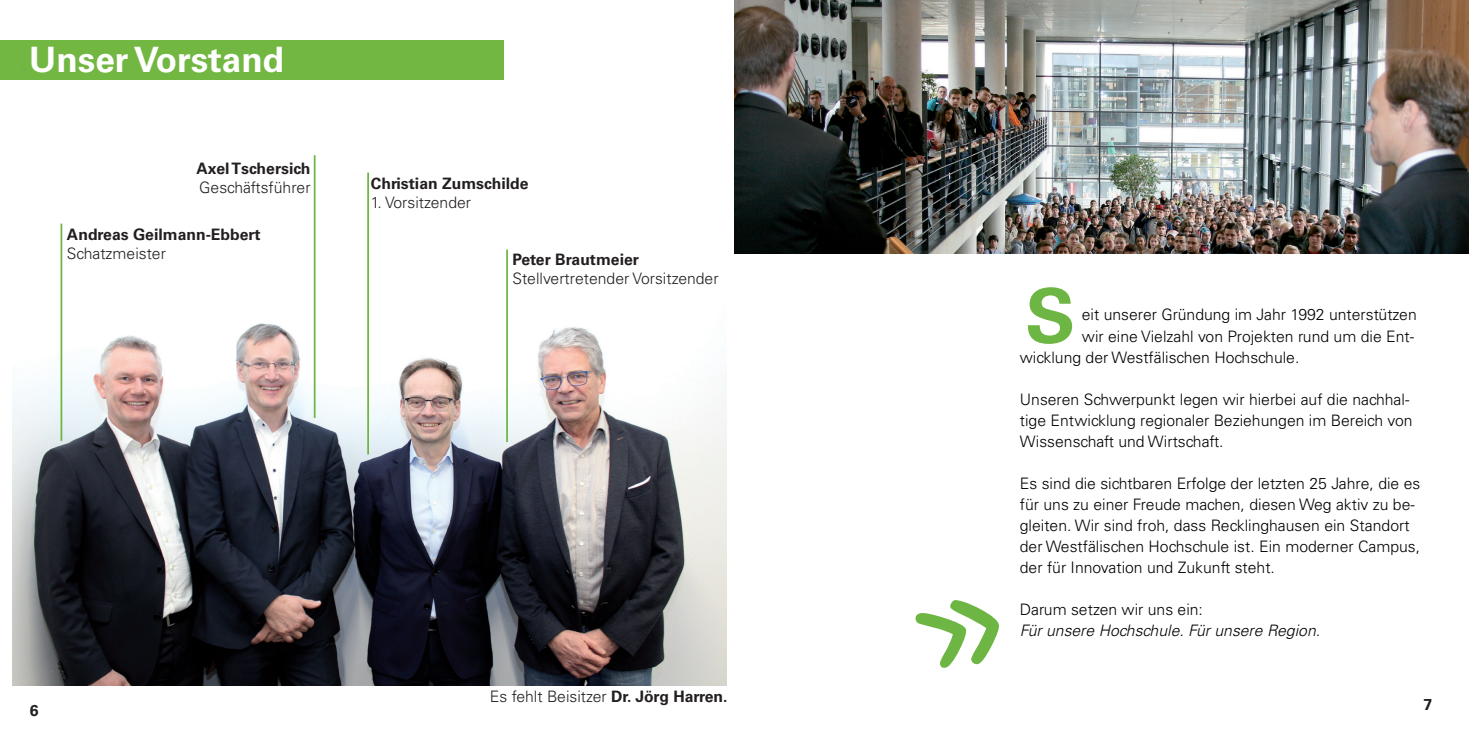
<style>
.page{position:relative;width:1469px;height:735px;background:#fff}
.page>*{position:absolute;margin:0;border:0;box-sizing:border-box;transform-origin:0 0}
.t1{font:700 75.25px "Univers LT Std";color:#6eb644}
.t2{font:700 35px "Univers LT Std";color:#fff}
.t3{font:300 15.75px/21px "Univers LT Std";color:#000}
.t4{font:300 15.75px "Univers LT Std";color:#231f20}
.t5{font:700 15.75px "Univers LT Std";color:#231f20}
.t6{font:italic 300 15.75px "Univers LT Std";color:#000}
.s1{color:#6eb644}
.s2{font-weight:700}
</style>
<div class="page">
<img style="left:734px;top:0;width:734px;height:253px">
<div style="left:0;top:40px;width:504px;height:39px;background:#73b743"></div>
<img style="left:12px;top:303px;width:714px;height:382px">
<hr style="left:61px;top:223px;width:1px;height:217px;background:#6eb644">
<hr style="left:314px;top:155px;width:1px;height:263px;background:#6eb644">
<hr style="left:367px;top:172px;width:2px;height:282px;background:#6eb644">
<hr style="left:506px;top:249px;width:2px;height:192px;background:#6eb644">
<h2 class="t2" style="left:19px;top:39px;width:266px"><span class="s1">.</span>Unser Vorstand</h2>
<p class="t5" style="left:196px;top:159px;width:115px">Axel Tschersich</p>
<p class="t4" style="left:199px;top:177px;width:113px">Geschäftsführer</p>
<p class="t5" style="left:67px;top:225px;width:195px">Andreas Geilmann-Ebbert</p>
<p class="t4" style="left:67px;top:244px;width:100px">Schatzmeister</p>
<p class="t5" style="left:371px;top:174px;width:159px">Christian Zumschilde</p>
<p class="t4" style="left:371px;top:193px;width:102px">1. Vorsitzender</p>
<p class="t5" style="left:512px;top:250px;width:128px">Peter Brautmeier</p>
<p class="t4" style="left:512px;top:268px;width:208px">Stellvertretender Vorsitzender</p>
<p class="t4" style="left:490px;top:686px;width:239px">Es fehlt Beisitzer <span class="s2">Dr. Jörg Harren.</span></p>
<h1 class="t1" style="left:1025px;top:272px;width:52px">S</h1>
<p class="t3" style="left:1081px;top:304px;width:336px">eit unserer Gründung im Jahr 1992 unterstützen</p>
<p class="t3" style="left:1081px;top:325px;width:334px">wir eine Vielzahl von Projekten rund um die Ent-</p>
<p class="t3" style="left:1019px;top:346px;width:281px">wicklung der Westfälischen Hochschule.</p>
<p class="t3" style="left:1019px;top:388px;width:394px">Unseren Schwerpunkt legen wir hierbei auf die nachhal&shy;tige Entwicklung regionaler Beziehungen im Bereich von<br>Wissenschaft und Wirtschaft.</p>
<p class="t3" style="left:1019px;top:472px;width:402px">Es sind die sichtbaren Erfolge der letzten 25 Jahre, die es für uns zu einer Freude machen, diesen Weg aktiv zu be&shy;gleiten. Wir sind froh, dass Recklinghausen ein Standort der Westfälischen Hochschule ist. Ein moderner Campus, der für Innovation und Zukunft steht.</p>
<p class="t3" style="left:1019px;top:598px;width:185px">Darum setzen wir uns ein:</p>
<p class="t6" style="left:1019px;top:620px;width:302px">Für unsere Hochschule. Für unsere Region.</p>
</div>
